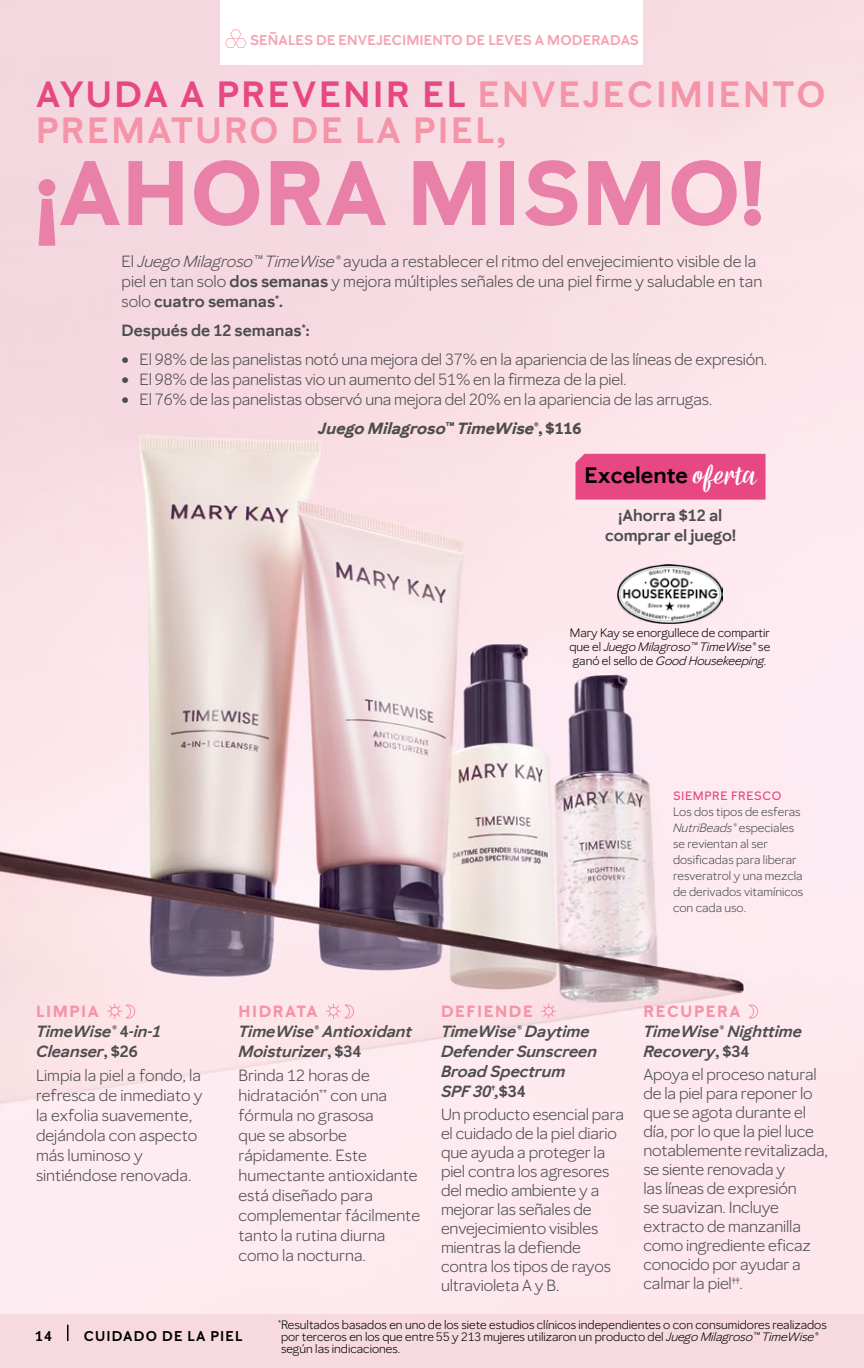
<style>
.page{position:relative;width:864px;height:1368px;background:#fff}
.page>*{position:absolute;margin:0;border:0;box-sizing:border-box;transform-origin:0 0}
.Subhead{font:700 90px "Mary Kay Sans";letter-spacing:.01em;color:#e980a8}
.Subhead-2{font:600 36px/36px "Mary Kay Sans";letter-spacing:.07em;color:#f593a8}
.Product_Description{font:600 22px "Mary Kay Sans";color:#000}
.Product_Description-2{font:16px/19px "Mary Kay Sans";letter-spacing:-.01em;color:#4d4d4f}
.Price_Listing{font:16px/20px "Mary Kay Sans";color:#4d4d4f}
.Subhead_B{font:italic 600 16px/20px "Mary Kay Sans";color:#4d4d4f}
.Paragraph_Style_5{font:italic 700 16px "Mary Kay Sans";color:#4d4d4f}
.Product_Description-3{font:600 16px/20px "Mary Kay Sans";color:#4d4d4f;text-align:center}
.Price_Listing-2{font:600 16px "Mary Kay Sans";color:#4d4d4f}
.Product_Description-4{font:700 16px "Mary Kay Sans";letter-spacing:.1em;color:#f593a8}
.Subhead_B-2{font:700 16px "Mary Kay Sans";letter-spacing:.1em;color:#f593a8}
.MASTER_PG_-_Icon_Hea{font:600 14px "Mary Kay Sans";letter-spacing:.01em;color:#f6a2b3}
.MASTER_PG_-_Page_Num{font:600 14px "Mary Kay Sans";letter-spacing:.08em;color:#000}
.Footnote{font:12px/12px "Mary Kay Sans";color:#000}
.Product_Description-5{font:12px/16px "Mary Kay Sans";color:#4d4d4f}
.Product_Description-6{font:12px/14px "Mary Kay Sans";color:#000;text-align:justify}
.Product_Description-7{font:500 12px "Mary Kay Sans";letter-spacing:.05em;color:#e74783}
.s1{color:#e74783}
.s2{font-style:italic}
.s3{font-weight:600}
.s4{font-style:normal}
.s5{font-family:"Mary Kay Script";font-weight:700;font-size:28px;color:#fff}
</style>
<div class="page">
<img style="left:0;top:0;width:864px;height:1314px">
<div style="left:0;top:1314px;width:864px;height:54px;background:#f6dadf"></div>
<svg style="left:67px;top:1325px;width:1px;height:16px"></svg>
<div style="left:220px;top:0;width:424px;height:64px;background:#fff"></div>
<svg style="left:225px;top:29px;width:22px;height:19px"></svg>
<svg style="left:106px;top:1003px;width:30px;height:16px"></svg>
<svg style="left:325px;top:1003px;width:29px;height:16px"></svg>
<svg style="left:540px;top:1003px;width:17px;height:16px"></svg>
<svg style="left:747px;top:1004px;width:12px;height:15px"></svg>
<div style="left:576px;top:454px;width:190px;height:46px;background:#e74783"></div>
<img style="left:617px;top:564px;width:105px;height:59px">
<p class="MASTER_PG_-_Icon_Hea" style="left:250px;top:32px;width:390px">SEÑALES DE ENVEJECIMIENTO DE LEVES A MODERADAS</p>
<p class="Subhead-2" style="left:36px;top:76px;width:791px"><span class="s1">AYUDA A PREVENIR EL</span> ENVEJECIMIENTO<br>PREMATURO DE LA PIEL,</p>
<p class="Subhead" style="left:36px;top:138px;width:729px">¡AHORA MISMO!</p>
<p class="Price_Listing" style="left:122px;top:252px;width:642px">El <span class="s2">Juego Milagroso™ TimeWise®</span> ayuda a restablecer el ritmo del envejecimiento visible de la piel en tan solo <span class="s3">dos semanas</span> y mejora múltiples señales de una piel firme y saludable en tan solo <span class="s3">cuatro semanas</span><sup>*</sup><span class="s3">.</span></p>
<p class="Price_Listing-2" style="left:122px;top:321px;width:190px">Después de 12 semanas<sup>*</sup>:</p>
<p class="Product_Description-2" style="left:122px;top:350px;width:647px">• El 98% de las panelistas notó una mejora del 37% en la apariencia de las líneas de expresión.</p>
<p class="Product_Description-2" style="left:122px;top:370px;width:507px">• El 98% de las panelistas vio un aumento del 51% en la firmeza de la piel.</p>
<p class="Product_Description-2" style="left:122px;top:390px;width:592px">• El 76% de las panelistas observó una mejora del 20% en la apariencia de las arrugas.</p>
<p class="Paragraph_Style_5" style="left:319px;top:419px;width:265px">Juego Milagroso™ TimeWise®<span class="s4">, $116</span></p>
<p class="Product_Description" style="left:585px;top:462px;width:174px">Excelente <span class="s5">oferta</span></p>
<p class="Product_Description-3" style="left:605px;top:506px;width:132px">¡Ahorra $12 al comprar el juego!</p>
<p class="Product_Description-6" style="left:569px;top:626px;width:202px">Mary Kay se enorgullece de compartir que el <span class="s2">Juego Milagroso™ TimeWise®</span> se ganó el sello de <span class="s2">Good Housekeeping.</span></p>
<p class="Product_Description-7" style="left:673px;top:788px;width:110px">SIEMPRE FRESCO</p>
<p class="Product_Description-5" style="left:673px;top:804px;width:132px">Los dos tipos de esferas<br><span class="s2">NutriBeads®</span> especiales se revientan al ser dosificadas para liberar resveratrol y una mezcla de derivados vitamínicos con cada uso.</p>
<p class="Subhead_B-2" style="left:36px;top:1002px;width:64px">LIMPIA</p>
<p class="Subhead_B" style="left:36px;top:1021px;width:127px">TimeWise® <span class="s4">4</span>-in-1<br>Cleanser<span class="s4">, $26</span></p>
<p class="Product_Description-2" style="left:36px;top:1066px;width:168px;line-height:20px">Limpia la piel a fondo, la refresca de inmediato y la exfolia suavemente, dejándola con aspecto más luminoso y sintiéndose renovada.</p>
<p class="Subhead_B-2" style="left:238px;top:1002px;width:81px">HIDRATA</p>
<p class="Subhead_B" style="left:238px;top:1021px;width:175px">TimeWise® Antioxidant<br>Moisturizer<span class="s4">, $34</span></p>
<p class="Product_Description-2" style="left:238px;top:1066px;width:183px;line-height:20px">Brinda 12 horas de hidratación<sup>**</sup> con una fórmula no grasosa<br>que se absorbe rápidamente. Este humectante antioxidante está diseñado para complementar fácilmente tanto la rutina diurna como la nocturna.</p>
<p class="Product_Description-4" style="left:441px;top:1002px;width:93px">DEFIENDE</p>
<p class="Subhead_B" style="left:441px;top:1021px;width:157px">TimeWise® Daytime<br>Defender Sunscreen<br>Broad Spectrum<br>SPF 30<sup>†</sup>,<span class="s4">$34</span></p>
<p class="Product_Description-2" style="left:441px;top:1105px;width:184px">Un producto esencial para el cuidado de la piel diario que ayuda a proteger la piel contra los agresores del medio ambiente y a mejorar las señales de envejecimiento visibles mientras la defiende contra los tipos de rayos ultravioleta A y B.</p>
<p class="Product_Description-4" style="left:644px;top:1002px;width:99px">RECUPERA</p>
<p class="Subhead_B" style="left:644px;top:1021px;width:160px">TimeWise® Nighttime<br>Recovery<span class="s4">, $34</span></p>
<p class="Product_Description-2" style="left:644px;top:1065px;width:186px">Apoya el proceso natural de la piel para reponer lo que se agota durante el día, por lo que la piel luce notablemente revitalizada, se siente renovada y<br>las líneas de expresión<br>se suavizan. Incluye extracto de manzanilla como ingrediente eficaz conocido por ayudar a calmar la piel<sup>‡‡</sup>.</p>
<p class="MASTER_PG_-_Page_Num" style="left:35px;top:1327px;width:18px">14</p>
<p class="MASTER_PG_-_Page_Num" style="left:84px;top:1327px;width:160px">CUIDADO DE LA PIEL</p>
<p class="Footnote" style="left:278px;top:1319px;width:550px"><sup>*</sup>Resultados basados en uno de los siete estudios clínicos independientes o con consumidores realizados por terceros en los que entre 55 y 213 mujeres utilizaron un producto del <span class="s2">Juego Milagroso™ TimeWise® </span>según las indicaciones.</p>
</div>
